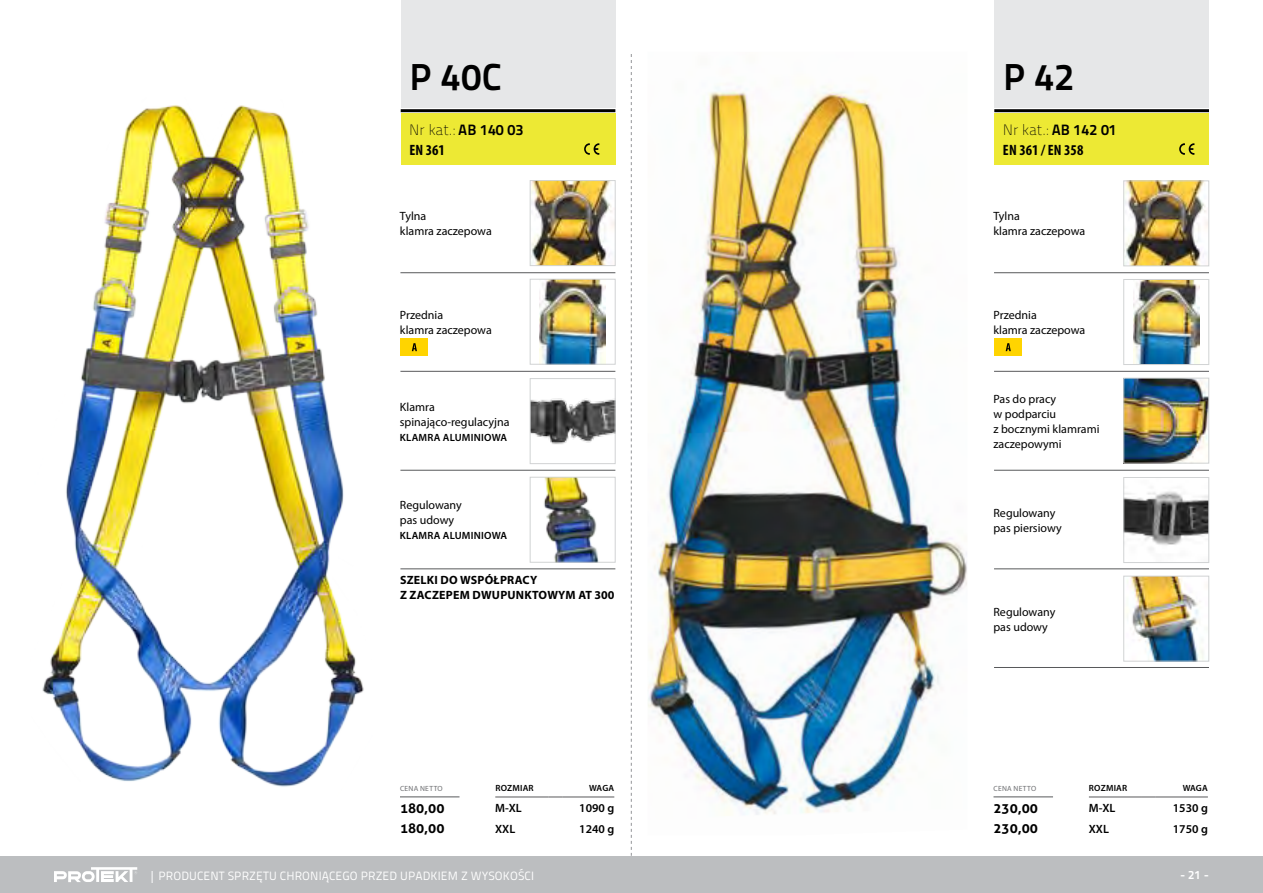
<style>
.page{position:relative;width:1263px;height:893px;background:#fff}
.page>*{position:absolute;margin:0;border:0;box-sizing:border-box;transform-origin:0 0}
.t1{font:37.5px "Titillium Maps 29 L 800 wt";color:#000}
.t2{font:15px "Titillium Maps 29 L 1 wt";color:#000}
.t3{font:700 condensed 15px "Myriad Pro";color:#000}
.t4{font:700 13.5px/20.9px "Aller";color:#000}
.t5{font:12px/15px "Myriad Pro";color:#000}
.t6{font:12px "Titillium Maps 29 L 400 wt";letter-spacing:.01em;color:#fff}
.t7{font:700 12px/15px "Myriad Pro";letter-spacing:.02em;color:#000}
.t8{font:600 12px "Myriad Pro";color:#000}
.t9{font:12px "Titillium Maps 29 L 800 wt";color:#fff}
.t10{font:600 10.5px "Myriad Pro";letter-spacing:.02em;color:#000}
.t11{font:600 9px "Myriad Pro";letter-spacing:.02em;color:#000}
.t12{font:7.5px "Myriad Pro";letter-spacing:.03em;color:#6d6e71}
.s1{font-family:"Titillium Maps 29 L 800 wt"}
</style>
<div class="page">
<div style="left:0;top:856px;width:1263px;height:37px;background:#bcbec0"></div>
<svg style="left:54px;top:867px;width:83px;height:15px"></svg>
<svg style="left:631px;top:54px;width:1px;height:802px"></svg>
<hr style="left:401px;top:109px;width:214px;height:3px;background:#000">
<hr style="left:994px;top:109px;width:215px;height:3px;background:#000">
<img style="left:1126px;top:578px;width:77px;height:81px">
<div style="left:1123px;top:576px;width:86px;height:85px;border:1px solid #d1d3d4"></div>
<img style="left:1133px;top:281px;width:66px;height:82px">
<div style="left:1123px;top:279px;width:86px;height:86px;border:1px solid #d1d3d4"></div>
<img style="left:1125px;top:491px;width:82px;height:59px">
<div style="left:1123px;top:477px;width:86px;height:86px;border:1px solid #d1d3d4"></div>
<img style="left:1125px;top:183px;width:82px;height:81px">
<div style="left:1123px;top:181px;width:86px;height:85px;border:1px solid #d1d3d4"></div>
<img style="left:1125px;top:380px;width:82px;height:81px">
<div style="left:1123px;top:378px;width:86px;height:85px;border:1px solid #d1d3d4"></div>
<hr style="left:994px;top:272px;width:215px;height:1px;background:#58595b">
<hr style="left:994px;top:371px;width:215px;height:1px;background:#58595b">
<hr style="left:994px;top:568px;width:215px;height:1px;background:#58595b">
<hr style="left:994px;top:667px;width:215px;height:1px;background:#58595b">
<hr style="left:994px;top:470px;width:215px;height:1px;background:#58595b">
<img style="left:648px;top:86px;width:319px;height:730px">
<hr style="left:1089px;top:797px;width:53px;height:1px;background:#58595b">
<svg style="left:1142px;top:797px;width:14px;height:1px"></svg>
<hr style="left:1156px;top:797px;width:52px;height:1px;background:#58595b">
<div style="left:994px;top:114px;width:215px;height:51px;background:#ede934"></div>
<div style="left:994px;top:0;width:215px;height:107px;background:#e6e7e8"></div>
<img style="left:532px;top:398px;width:81px;height:47px">
<div style="left:530px;top:378px;width:85px;height:86px;border:1px solid #d1d3d4"></div>
<img style="left:42px;top:105px;width:322px;height:682px">
<img style="left:540px;top:281px;width:65px;height:81px">
<div style="left:530px;top:279px;width:85px;height:85px;border:1px solid #d1d3d4"></div>
<img style="left:532px;top:182px;width:81px;height:82px">
<div style="left:530px;top:180px;width:85px;height:86px;border:1px solid #d1d3d4"></div>
<hr style="left:400px;top:272px;width:215px;height:1px;background:#58595b">
<hr style="left:400px;top:371px;width:215px;height:1px;background:#58595b">
<hr style="left:400px;top:568px;width:215px;height:1px;background:#58595b">
<hr style="left:400px;top:470px;width:215px;height:1px;background:#58595b">
<hr style="left:495px;top:797px;width:53px;height:1px;background:#58595b">
<svg style="left:548px;top:797px;width:14px;height:1px"></svg>
<hr style="left:562px;top:797px;width:52px;height:1px;background:#58595b">
<div style="left:401px;top:114px;width:214px;height:51px;background:#ede934"></div>
<div style="left:401px;top:0;width:214px;height:107px;background:#e6e7e8"></div>
<img style="left:544px;top:479px;width:55px;height:81px">
<div style="left:530px;top:477px;width:85px;height:85px;border:1px solid #d1d3d4"></div>
<div style="left:400px;top:338px;width:28px;height:18px;background:#ffd400"></div>
<svg style="left:412px;top:343px;width:5px;height:8px"></svg>
<div style="left:994px;top:338px;width:28px;height:18px;background:#ffd400"></div>
<svg style="left:1006px;top:343px;width:5px;height:8px"></svg>
<svg style="left:1179px;top:143px;width:15px;height:12px"></svg>
<svg style="left:584px;top:143px;width:15px;height:12px"></svg>
<hr style="left:993px;top:796px;width:60px;height:1px;background:#58595b">
<hr style="left:400px;top:796px;width:59px;height:1px;background:#58595b">
<h1 class="t1" style="left:409px;top:48px;width:94px">P 40C</h1>
<p class="t2" style="left:409px;top:119px;width:116px">Nr kat.: <span class="s1">AB 140 03</span></p>
<p class="t3" style="left:409px;top:140px;width:37px">EN 361</p>
<p class="t5" style="left:400px;top:208px;width:93px">Tylna<br>klamra zaczepowa</p>
<p class="t5" style="left:400px;top:307px;width:93px">Przednia<br>klamra zaczepowa</p>
<p class="t5" style="left:400px;top:399px;width:111px">Klamra spinająco-regulacyjna</p>
<p class="t10" style="left:400px;top:430px;width:109px">KLAMRA ALUMINIOWA</p>
<p class="t5" style="left:400px;top:497px;width:63px">Regulowany pas udowy</p>
<p class="t10" style="left:400px;top:529px;width:109px">KLAMRA ALUMINIOWA</p>
<p class="t7" style="left:400px;top:573px;width:216px">SZELKI DO WSPÓŁPRACY<br>Z ZACZEPEM DWUPUNKTOWYM AT 300</p>
<p class="t12" style="left:400px;top:784px;width:44px">CENA NETTO</p>
<p class="t4" style="left:400px;top:797px;width:46px">180,00<br>180,00</p>
<p class="t11" style="left:495px;top:782px;width:40px">ROZMIAR</p>
<p class="t11" style="left:589px;top:782px;width:27px">WAGA</p>
<p class="t8" style="left:495px;top:800px;width:28px">M-XL</p>
<p class="t8" style="left:579px;top:800px;width:37px">1090 g</p>
<p class="t8" style="left:495px;top:821px;width:22px">XXL</p>
<p class="t8" style="left:579px;top:821px;width:37px">1240 g</p>
<h1 class="t1" style="left:1003px;top:48px;width:73px">P 42</h1>
<p class="t2" style="left:1003px;top:119px;width:116px">Nr kat.: <span class="s1">AB 142 01</span></p>
<p class="t3" style="left:1003px;top:140px;width:82px">EN 361 / EN 358</p>
<p class="t5" style="left:993px;top:209px;width:93px">Tylna<br>klamra zaczepowa</p>
<p class="t5" style="left:993px;top:307px;width:93px">Przednia<br>klamra zaczepowa</p>
<p class="t5" style="left:993px;top:391px;width:108px">Pas do pracy<br>w podparciu<br>z bocznymi klamrami zaczepowymi</p>
<p class="t5" style="left:993px;top:505px;width:70px">Regulowany pas piersiowy</p>
<p class="t5" style="left:993px;top:604px;width:63px">Regulowany pas udowy</p>
<p class="t12" style="left:993px;top:784px;width:44px">CENA NETTO</p>
<p class="t4" style="left:993px;top:797px;width:46px">230,00<br>230,00</p>
<p class="t11" style="left:1089px;top:782px;width:40px">ROZMIAR</p>
<p class="t11" style="left:1183px;top:782px;width:27px">WAGA</p>
<p class="t8" style="left:1089px;top:800px;width:28px">M-XL</p>
<p class="t8" style="left:1173px;top:800px;width:37px">1530 g</p>
<p class="t8" style="left:1089px;top:821px;width:22px">XXL</p>
<p class="t8" style="left:1173px;top:821px;width:37px">1750 g</p>
<p class="t6" style="left:149px;top:866px;width:386px">| PRODUCENT SPRZĘTU CHRONIĄCEGO PRZED UPADKIEM Z WYSOKOŚCI</p>
<p class="t9" style="left:1180px;top:865px;width:30px">- 21 -</p>
</div>
